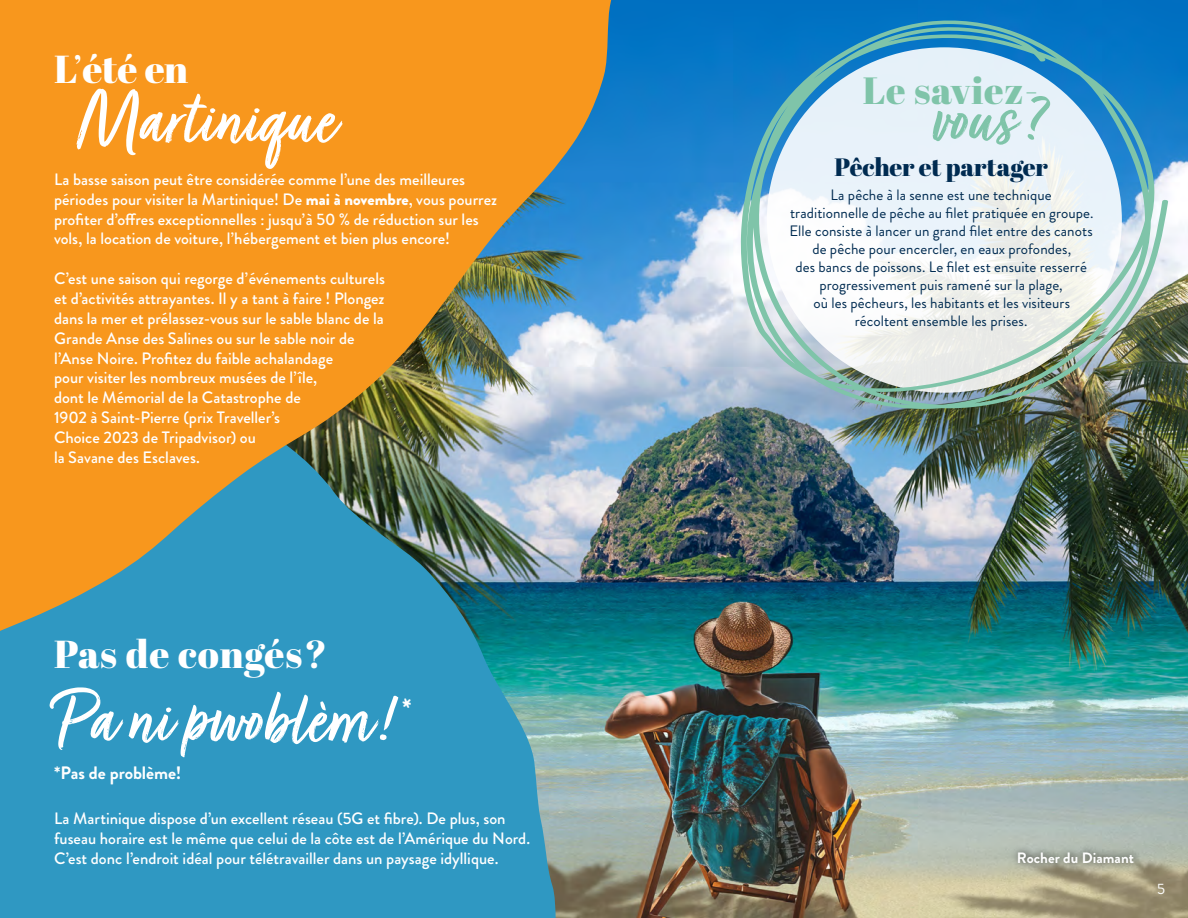
<style>
.page{position:relative;width:1188px;height:918px;background:#fff}
.page>*{position:absolute;margin:0;border:0;box-sizing:border-box;transform-origin:0 0}
.t1{font:84px "Turbinado";color:#fff}
.t2{font:81.45px "Turbinado";color:#7fc4a9}
.t3{font:39px "Abril Fatface";letter-spacing:.02em;color:#fff}
.t4{font:37.95px "Abril Fatface";letter-spacing:.02em;color:#7fc4a9}
.t5{font:25.05px "Abril Fatface";letter-spacing:-.015em;color:#002b51}
.t6{font:700 18px "Brandon Grotesque";letter-spacing:-.005em;color:#fff}
.t7{font:500 16.5px/19.8px "Brandon Grotesque";color:#fff}
.t8{font:15px/18px "Brandon Grotesque";letter-spacing:.005em;color:#002b51;text-align:center}
.t9{font:700 15px "Brandon Grotesque";color:#fff}
.t10{font:15px "Brandon Grotesque";color:#fff}
.s1{font-weight:900}
</style>
<div class="page">
<img style="left:579px;top:0;width:609px;height:918px">
<svg style="left:0;top:645px;width:579px;height:273px;background:#3399bf"></svg>
<img style="left:0;top:0;width:616px;height:645px">
<svg style="left:740px;top:18px;width:428px;height:391px"></svg>
<div style="left:1010px;top:844px;width:131px;height:27px;background:#000;opacity:.75"></div>
<h3 class="t3" style="left:54px;top:42px;width:136px">Lʼété en</h3>
<h1 class="t1" style="left:76px;top:86px;width:261px">Martinique</h1>
<p class="t7" style="left:54px;top:170px;width:445px">La basse saison peut être considérée comme l’une des meilleures périodes pour visiter la Martinique! De <span class="s1">mai à novembre</span>, vous pourrez profiter d’offres exceptionnelles : jusqu’à 50 % de réduction sur les vols, la location de voiture, l’hébergement et bien plus encore!</p>
<p class="t7" style="left:54px;top:269px;width:333px">C’est une saison qui regorge d’événements culturels et d’activités attrayantes. Il y a tant à faire ! Plongez dans la mer et prélassez-vous sur le sable blanc de la Grande Anse des Salines ou sur le sable noir de l’Anse Noire. Profitez du faible achalandage<br>pour visiter les nombreux musées de l’île,<br>dont le Mémorial de la Catastrophe de<br>1902 à Saint-Pierre (prix Traveller’s<br>Choice 2023 de Tripadvisor) ou<br>la Savane des Esclaves.</p>
<h3 class="t3" style="left:54px;top:626px;width:274px">Pas de congés?</h3>
<h1 class="t1" style="left:54px;top:685px;width:361px">Pa ni pwoblèm! <sup>*</sup></h1>
<p class="t6" style="left:54px;top:760px;width:129px">*Pas de problème!</p>
<p class="t7" style="left:54px;top:809px;width:476px">La Martinique dispose d’un excellent réseau (5G et fibre). De plus, son fuseau horaire est le même que celui de la côte est de l’Amérique du Nord.<br>C’est donc l’endroit idéal pour télétravailler dans un paysage idyllique.</p>
<h3 class="t4" style="left:863px;top:64px;width:177px">Le saviez-</h3>
<h2 class="t2" style="left:931px;top:86px;width:116px">vous?</h2>
<h3 class="t5" style="left:834px;top:150px;width:215px">Pêcher et partager</h3>
<p class="t8" style="left:790px;top:186px;width:306px">La pêche à la senne est une technique<br>traditionnelle de pêche au filet pratiquée en groupe.<br>Elle consiste à lancer un grand filet entre des canots de pêche pour encercler, en eaux profondes,<br>des bancs de poissons. Le filet est ensuite resserré progressivement puis ramené sur la plage,<br>où les pêcheurs, les habitants et les visiteurs récoltent ensemble les prises.</p>
<p class="t9" style="left:1017px;top:847px;width:119px">Rocher du Diamant</p>
<p class="t10" style="left:1157px;top:878px;width:9px">5</p>
</div>
